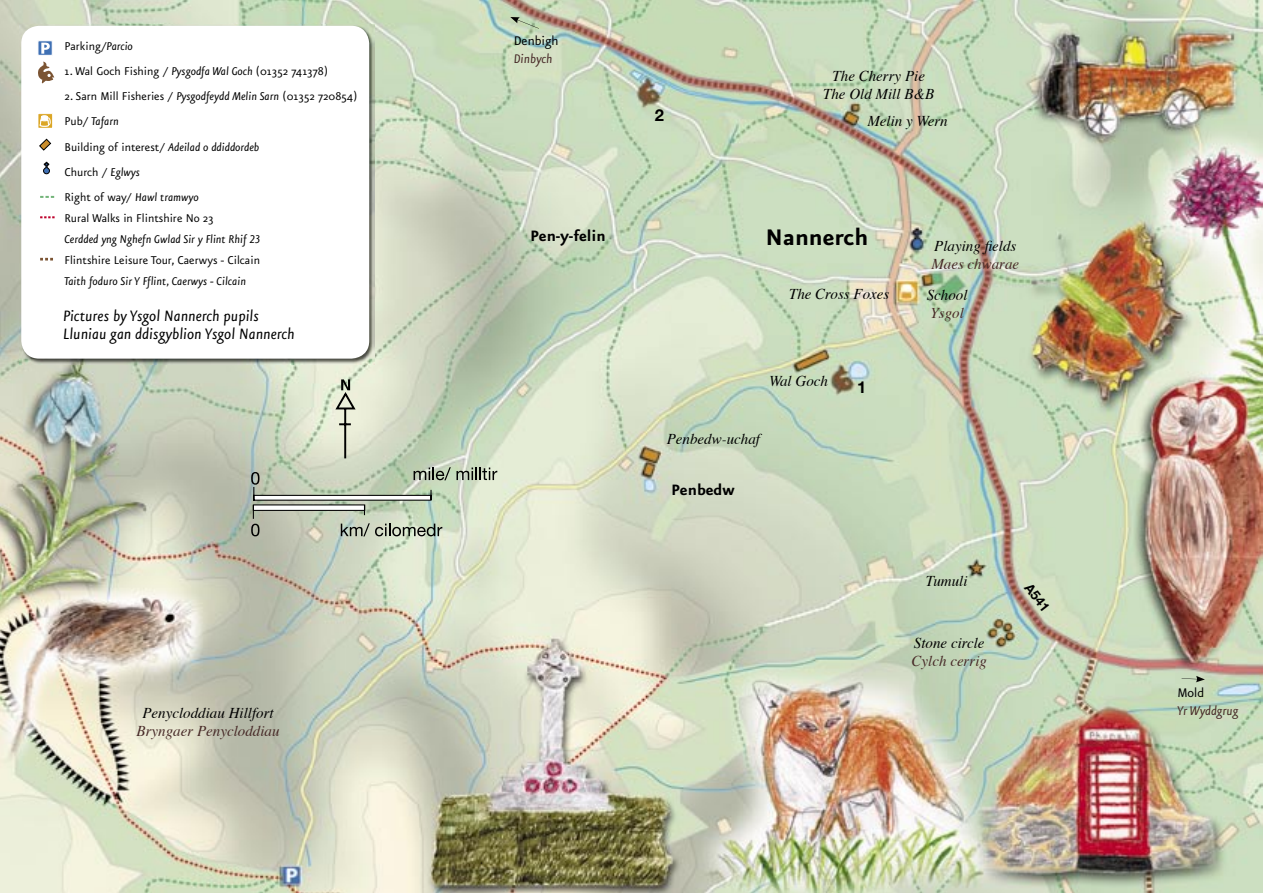
<style>
.page{position:relative;width:1263px;height:893px;background:#fff}
.page>*{position:absolute;margin:0;border:0;box-sizing:border-box;transform-origin:0 0}
.t1{font:700 27px "Eureka Sans";color:#000}
.t2{font:italic 18px/18px "Eureka Sans";color:#000}
.t3{font:700 18px "Eureka Sans";color:#000}
.t4{font:700 16.5px "Helvetica Neue";color:#000}
.t5{font:italic 15px/18px "Times";color:#000;text-align:center}
.t6{font:italic 15px "Times";color:#472927}
.t7{font:italic 15px "Eureka Sans";color:#472927}
.t8{font:15px "Eureka Sans";color:#000}
.t9{font:13.5px/25.2px "Eureka Sans";color:#000}
.t10{font:italic 13.5px "Eureka Sans";color:#000}
.t11{font:700 13.5px "Helvetica Neue";color:#000}
.s1{font-style:italic}
</style>
<div class="page">
<img style="left:0;top:0;width:1263px;height:893px">
<img style="left:20px;top:24px;width:355px;height:340px">
<div style="left:21px;top:26px;width:348px;height:333px;background:#fff;border-radius:18px"></div>
<div style="left:38px;top:113px;width:15px;height:16px;border:1px solid #fff"></div>
<div style="left:46px;top:117px;width:5px;height:8px;border:1px solid #fff;border-radius:50%"></div>
<svg style="left:39px;top:113px;width:11px;height:14px"></svg>
<svg style="left:39px;top:138px;width:13px;height:13px"></svg>
<svg style="left:43px;top:162px;width:7px;height:13px"></svg>
<svg style="left:40px;top:196px;width:15px;height:2px"></svg>
<svg style="left:40px;top:216px;width:15px;height:2px"></svg>
<svg style="left:38px;top:61px;width:16px;height:23px"></svg>
<svg style="left:40px;top:42px;width:11px;height:12px"></svg>
<div style="left:38px;top:40px;width:15px;height:16px;border:1px solid #fff"></div>
<svg style="left:41px;top:43px;width:9px;height:11px"></svg>
<svg style="left:40px;top:258px;width:13px;height:2px"></svg>
<svg style="left:510px;top:17px;width:29px;height:12px"></svg>
<svg style="left:334px;top:379px;width:23px;height:81px;background:#c4c8b5"></svg>
<svg style="left:251px;top:467px;width:246px;height:69px;background:#bac4b1"></svg>
<svg style="left:1181px;top:676px;width:24px;height:6px"></svg>
<p class="t9" style="left:64px;top:34px;width:70px">Parking/<span class="s1">Parcio</span></p>
<p class="t9" style="left:64px;top:59px;width:265px">1. Wal Goch Fishing / <span class="s1">Pysgodfa Wal Goch</span> (01352 741378)</p>
<p class="t9" style="left:64px;top:84px;width:295px">2. Sarn Mill Fisheries / <span class="s1">Pysgodfeydd Melin Sarn</span> (01352 720854)<br>Pub/ <span class="s1">Tafarn<br></span>Building of interest/ <span class="s1">Adeilad o ddiddordeb<br></span>Church / <span class="s1">Eglwys<br></span>Right of way/ <span class="s1">Hawl tramwyo</span></p>
<p class="t9" style="left:64px;top:206px;width:151px">Rural Walks in Flintshire No 23</p>
<p class="t10" style="left:64px;top:232px;width:197px">Cerdded yng Nghefn Gwlad Sir y Flint Rhif 23</p>
<p class="t9" style="left:64px;top:248px;width:197px">Flintshire Leisure Tour, Caerwys - Cilcain</p>
<p class="t10" style="left:64px;top:274px;width:183px">Taith foduro Sir Y Fflint, Caerwys - Cilcain</p>
<h2 class="t2" style="left:63px;top:307px;width:233px">Pictures by Ysgol Nannerch pupils<br>Lluniau gan ddisgyblion Ysgol Nannerch</h2>
<p class="t5" style="left:142px;top:705px;width:133px">Penycloddiau Hillfort</p>
<p class="t6" style="left:137px;top:722px;width:144px">Bryngaer Penycloddiau</p>
<p class="t8" style="left:514px;top:33px;width:46px">Denbigh</p>
<p class="t7" style="left:514px;top:51px;width:40px">Dinbych</p>
<h2 class="t3" style="left:530px;top:226px;width:77px">Pen-y-felin</h2>
<p class="t4" style="left:655px;top:105px;width:11px">2</p>
<p class="t5" style="left:823px;top:68px;width:113px">The Cherry Pie<br>The Old Mill B&amp;B</p>
<p class="t5" style="left:867px;top:113px;width:82px">Melin y Wern</p>
<h1 class="t1" style="left:765px;top:224px;width:104px">Nannerch</h1>
<p class="t5" style="left:789px;top:285px;width:102px">The Cross Foxes</p>
<p class="t5" style="left:769px;top:373px;width:61px">Wal Goch</p>
<p class="t4" style="left:857px;top:377px;width:11px">1</p>
<p class="t5" style="left:934px;top:238px;width:84px">Playing fields</p>
<p class="t6" style="left:931px;top:255px;width:89px">Maes chwarae</p>
<p class="t5" style="left:927px;top:287px;width:42px">School</p>
<p class="t6" style="left:930px;top:303px;width:35px">Ysgol</p>
<p class="t5" style="left:667px;top:431px;width:95px">Penbedw-uchaf</p>
<h2 class="t3" style="left:671px;top:480px;width:65px">Penbedw</h2>
<p class="t5" style="left:926px;top:573px;width:43px">Tumuli</p>
<p class="t5" style="left:914px;top:634px;width:72px">Stone circle</p>
<p class="t6" style="left:911px;top:651px;width:77px">Cylch cerrig</p>
<p class="t11" style="left:1034px;top:580px;width:33px;rotate:52deg">A541</p>
<p class="t8" style="left:1177px;top:685px;width:28px">Mold</p>
<p class="t7" style="left:1177px;top:703px;width:63px">Yr Wyddgrug</p>
</div>
